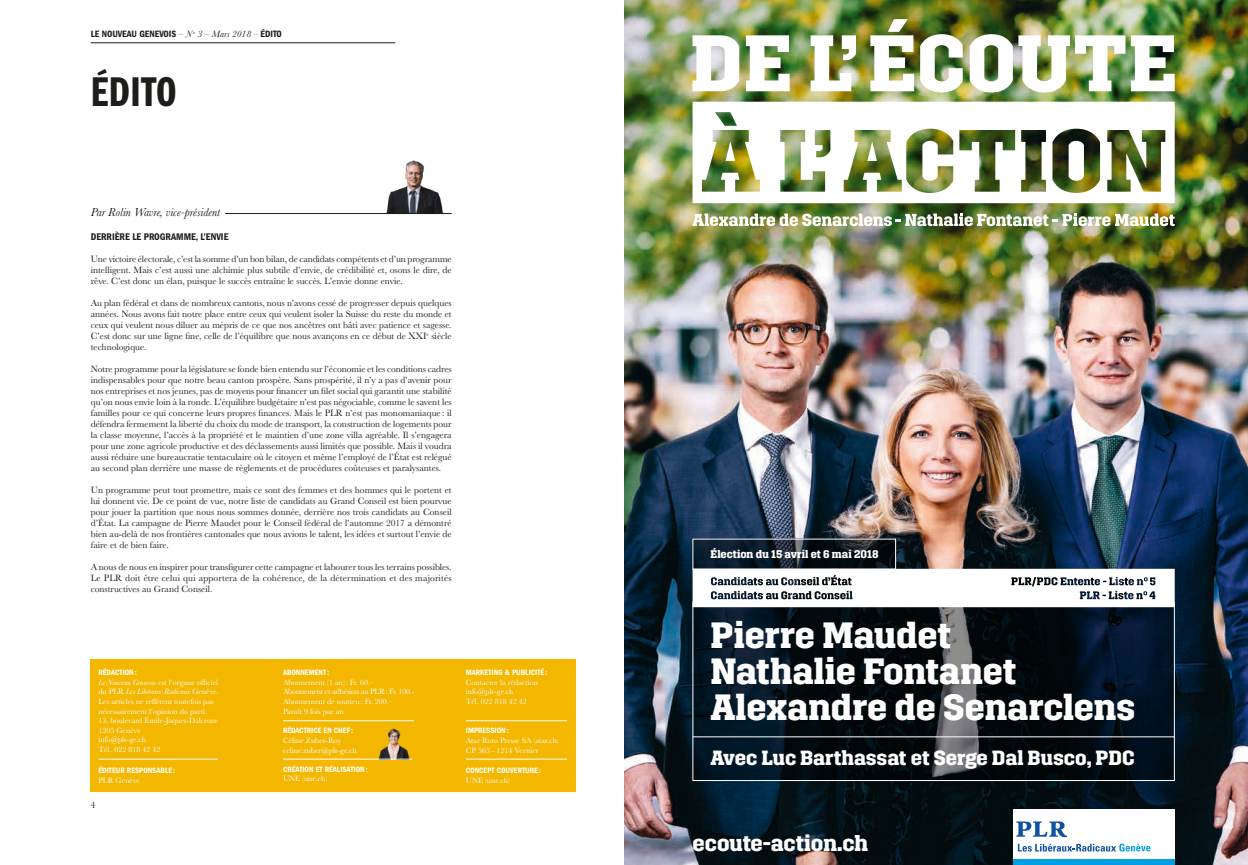
<style>
.page{position:relative;width:1248px;height:865px;background:#fff}
.page>*{position:absolute;margin:0;border:0;box-sizing:border-box;transform-origin:0 0}
.t1{font:43px "ITC Franklin Gothic Std Dm Cp";letter-spacing:.01em;color:#1d1d1b}
.t2{font:700 36.5px/36.2px "Brace";letter-spacing:-.005em;color:#fff}
.t3{font:700 22.2px "Brace";letter-spacing:-.005em;color:#fff}
.t4{font:700 20.5px "Brace";letter-spacing:-.005em;color:#fff}
.t5{font:italic 12px "Baskerville";color:#1d1d1b}
.t6{font:700 11.1px "Brace";color:#fff}
.t7{font:10px "ITC Franklin Gothic Std Dm Cd";color:#1d1d1b}
.t8{font:9.5px/11px "Baskerville";color:#1d1d1b;text-align:justify}
.t9{font:9.5px "ITC Franklin Gothic Std Dm Cd";color:#1d1d1b}
.t10{font:8px/9.6px "Baskerville";color:#fff}
.t11{font:8px "ITC Franklin Gothic Std Dm Cd";color:#fff}
.s1{font-family:"Baskerville";font-style:italic}
.s2{font-style:italic}
</style>
<div class="page">
<hr style="left:91px;top:43px;width:304px;height:1px;background:#1d1d1b">
<img style="left:386px;top:160px;width:58px;height:53px">
<div style="left:90px;top:659px;width:485px;height:132px;background:#f3b700"></div>
<hr style="left:98px;top:759px;width:120px;height:1px;background:#fff">
<hr style="left:466px;top:759px;width:101px;height:1px;background:#fff">
<hr style="left:466px;top:720px;width:101px;height:1px;background:#fff">
<hr style="left:283px;top:720px;width:131px;height:1px;background:#fff">
<img style="left:379px;top:728px;width:32px;height:31px">
<hr style="left:283px;top:759px;width:129px;height:1px;background:#fff">
<img style="left:624px;top:0;width:623px;height:865px">
<svg style="left:694px;top:607px;width:478px;height:172px"></svg>
<div style="left:1012px;top:809px;width:162px;height:54px;background:#fff"></div>
<div style="left:1012px;top:859px;width:162px;height:6px;background:#009fe3"></div>
<svg style="left:1016px;top:821px;width:51px;height:16px"></svg>
<svg style="left:1017px;top:843px;width:133px;height:8px"></svg>
<svg style="left:694px;top:540px;width:199px;height:27px"></svg>
<svg style="left:692px;top:35px;width:47px;height:56px"></svg>
<svg style="left:745px;top:35px;width:44px;height:56px"></svg>
<svg style="left:810px;top:35px;width:45px;height:56px"></svg>
<svg style="left:870px;top:19px;width:44px;height:72px"></svg>
<svg style="left:920px;top:34px;width:42px;height:58px"></svg>
<svg style="left:969px;top:34px;width:43px;height:58px"></svg>
<img style="left:1018px;top:35px;width:156px;height:57px">
<img style="left:692px;top:102px;width:482px;height:101px">
<img style="left:692px;top:213px;width:482px;height:13px">
<hr style="left:693px;top:736px;width:480px;height:1px;background:#fff">
<svg style="left:692px;top:569px;width:482px;height:38px"></svg>
<hr style="left:225px;top:213px;width:226px;height:1px;background:#1d1d1b">
<p class="t9" style="left:91px;top:29px;width:192px">LE NOUVEAU GENEVOIS <span class="s1">– N</span><sup>o</sup> <span class="s1">3 – Mars 2018 –</span> ÉDITO</p>
<h1 class="t1" style="left:91px;top:68px;width:87px">ÉDITO</h1>
<p class="t5" style="left:91px;top:204px;width:131px">Par Rolin Wavre, vice-président</p>
<p class="t7" style="left:91px;top:230px;width:139px">DERRIÈRE LE PROGRAMME, L’ENVIE</p>
<p class="t8" style="left:91px;top:253px;width:362px">Une victoire électorale, c’est la somme d’un bon bilan, de candidats compétents et d’un programme intelligent. Mais c’est aussi une alchimie plus subtile d’envie, de crédibilité et, osons le dire, de rêve. C’est donc un élan, puisque le succès entraîne le succès. L’envie donne envie.</p>
<p class="t8" style="left:91px;top:297px;width:362px">Au plan fédéral et dans de nombreux cantons, nous n’avons cessé de progresser depuis quelques années. Nous avons fait notre place entre ceux qui veulent isoler la Suisse du reste du monde et ceux qui veulent nous diluer au mépris de ce que nos ancêtres ont bâti avec patience et sagesse.<br>C’est donc sur une ligne fine, celle de l’équilibre que nous avançons en ce début de XXI<sup>e</sup> siècle technologique.</p>
<p class="t8" style="left:91px;top:363px;width:362px">Notre programme pour la législature se fonde bien entendu sur l’économie et les conditions cadres indispensables pour que notre beau canton prospère. Sans prospérité, il n’y a pas d’avenir pour nos entreprises et nos jeunes, pas de moyens pour financer un filet social qui garantit une stabilité qu’on nous envie loin à la ronde. L’équilibre budgétaire n’est pas négociable, comme le savent les familles pour ce qui concerne leurs propres finances. Mais le PLR n’est pas monomaniaque : il défendra fermement la liberté du choix du mode de transport, la construction de logements pour la classe moyenne, l’accès à la propriété et le maintien d’une zone villa agréable. Il s’engagera pour une zone agricole productive et des déclassements aussi limités que possible. Mais il voudra aussi réduire une bureaucratie tentaculaire où le citoyen et même l’employé de l’État est relégué au second plan derrière une masse de règlements et de procédures coûteuses et paralysantes.</p>
<p class="t8" style="left:91px;top:484px;width:362px">Un programme peut tout promettre, mais ce sont des femmes et des hommes qui le portent et lui donnent vie. De ce point de vue, notre liste de candidats au Grand Conseil est bien pourvue pour jouer la partition que nous nous sommes donnée, derrière nos trois candidats au Conseil d’État. La campagne de Pierre Maudet pour le Conseil fédéral de l’automne 2017 a démontré bien au-delà de nos frontières cantonales que nous avions le talent, les idées et surtout l’envie de faire et de bien faire.</p>
<p class="t8" style="left:91px;top:561px;width:362px">A nous de nous en inspirer pour transfigurer cette campagne et labourer tous les terrains possibles.<br>Le PLR doit être celui qui apportera de la cohérence, de la détermination et des majorités constructives au Grand Conseil.</p>
<p class="t11" style="left:98px;top:668px;width:40px">RÉDACTION:</p>
<p class="t10" style="left:98px;top:677px;width:122px"><span class="s2">Le Nouveau Genevois</span> est l’organe officiel du PLR <span class="s2">Les Libéraux-Radicaux</span> Genève.<br>Les articles ne reflètent toutefois pas nécessairement l’opinion du parti.<br>13, boulevard Emile-Jaques-Dalcroze<br>1205 Genève<br>info@plr-ge.ch<br>Tél. 022 818 42 42</p>
<p class="t11" style="left:98px;top:766px;width:78px">ÉDITEUR RESPONSABLE :</p>
<p class="t10" style="left:98px;top:775px;width:43px">PLR Genève</p>
<p class="t8" style="left:91px;top:800px;width:6px">4</p>
<p class="t11" style="left:283px;top:668px;width:48px">ABONNEMENT:</p>
<p class="t10" style="left:283px;top:677px;width:133px">Abonnement (1 an): Fr. 60.–<br>Abonnement et adhésion au PLR: Fr. 100.-<br>Abonnement de soutien: Fr. 200.–<br>Paraît 9 fois par an</p>
<p class="t11" style="left:466px;top:668px;width:83px">MARKETING &amp; PUBLICITÉ :</p>
<p class="t10" style="left:466px;top:677px;width:74px">Contacter la rédaction info@plr-ge.ch<br>Tél. 022 818 42 42</p>
<p class="t11" style="left:283px;top:726px;width:72px">RÉDACTRICE EN CHEF :</p>
<p class="t10" style="left:283px;top:735px;width:75px">Céline Zuber-Roy celine.zuber@plr-ge.ch</p>
<p class="t11" style="left:466px;top:726px;width:44px">IMPRESSION:</p>
<p class="t10" style="left:466px;top:735px;width:94px">Atar Roto Presse SA (atar.ch)<br>CP 565 - 1214 Vernier</p>
<p class="t11" style="left:283px;top:764px;width:86px">CRÉATION ET RÉALISATION:</p>
<p class="t10" style="left:283px;top:774px;width:46px">UNE (une.ch)</p>
<p class="t11" style="left:466px;top:766px;width:77px">CONCEPT COUVERTURE :</p>
<p class="t10" style="left:466px;top:775px;width:46px">UNE (une.ch)</p>
<p class="t6" style="left:710px;top:547px;width:169px">Élection du 15 avril et 6 mai 2018</p>
<h2 class="t2" style="left:710px;top:616px;width:426px">Pierre Maudet<br>Nathalie Fontanet<br>Alexandre de Senarclens</h2>
<h3 class="t4" style="left:710px;top:745px;width:425px">Avec Luc Barthassat et Serge Dal Busco, PDC</h3>
<h3 class="t3" style="left:692px;top:830px;width:177px">ecoute-action.ch</h3>
</div>
